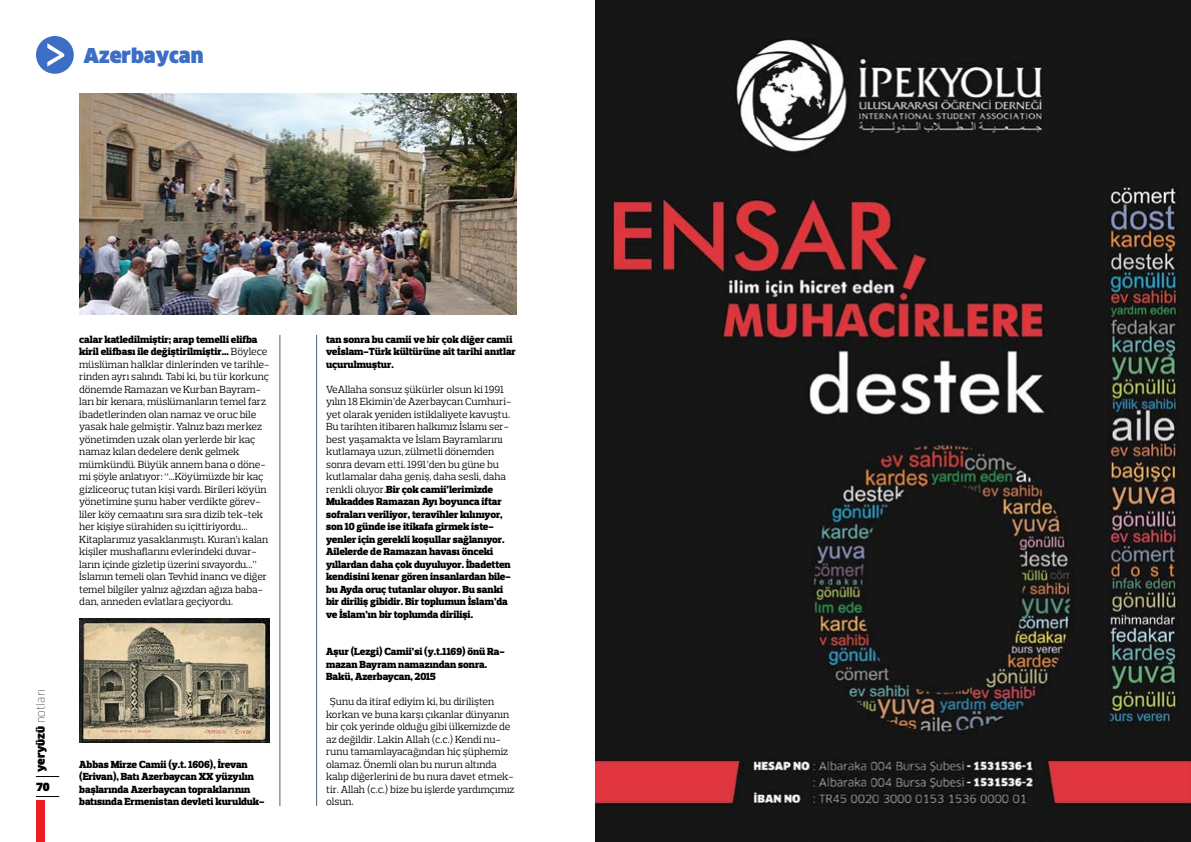
<style>
.page{position:relative;width:1191px;height:842px;background:#fff}
.page>*{position:absolute;margin:0;border:0;box-sizing:border-box;transform-origin:0 0}
.t1{font:900 20px "Clan";color:#3c6ec5}
.t2{font:900 11px "Clan";color:#000}
.t3{font:10.5px/12.5px "Prelo Slab";color:#000}
.t4{font:900 10.5px/12.5px "Prelo Slab";color:#000}
.s1{font-weight:900}
.s2{font-weight:100}
.s3{font-weight:400}
</style>
<div class="page">
<div style="left:36px;top:36px;width:38px;height:38px;background:#3c6ec5;border-radius:50%"></div>
<svg style="left:47px;top:43px;width:17px;height:24px"></svg>
<hr style="left:279px;top:335px;width:1px;height:471px;background:#4d6273">
<hr style="left:316px;top:335px;width:1px;height:471px;background:#4d6273">
<img style="left:79px;top:618px;width:190px;height:124px">
<img style="left:79px;top:94px;width:437px;height:221px">
<div style="left:36px;top:801px;width:9px;height:41px;background:#ed1d24"></div>
<svg style="left:36px;top:796px;width:23px;height:1px"></svg>
<svg style="left:36px;top:776px;width:23px;height:1px"></svg>
<img style="left:595px;top:0;width:596px;height:842px">
<h1 class="t1" style="left:84px;top:44px;width:121px">Azerbaycan</h1>
<p class="t3" style="left:79px;top:333px;width:192px"><span class="s1">calar katledilmiştir; arap temelli elifba kiril elifbası ile değiştirilmiştir...</span> Böylece müslüman halklar dinlerinden ve tarihle&shy;rinden ayrı salındı. Tabi ki, bu tür korkunç dönemde Ramazan ve Kurban Bayram&shy;ları bir kenara, müslümanların temel farz ibadetlerinden olan namaz ve oruc bile yasak hale gelmiştir. Yalnız bazı merkez yönetimden uzak olan yerlerde bir kaç namaz kılan dedelere denk gelmek mümkündü. Büyük annem bana o döne&shy;mi şöyle anlatıyor: “...Köyümüzde bir kaç gizliceoruç tutan kişi vardı. Birileri köyün yönetimine şunu haber verdikte görev&shy;liler köy cemaatını sıra sıra dizib tek-tek her kişiye sürahiden su içittiriyordu...<br>Kitaplarımız yasaklanmıştı. Kuran’ı kalan kişiler mushaflarını evlerindeki duvar&shy;ların içinde gizletip üzerini sıvayordu...” İslamın temeli olan Tevhid inancı ve diğer temel bilgiler yalnız ağızdan ağıza baba&shy;dan, anneden evlatlara geçiyordu.</p>
<p class="t2" style="left:34px;top:772px;width:85px;rotate:-90deg">yeryüzü <span class="s2">notları</span></p>
<p class="t2" style="left:36px;top:780px;width:15px">70</p>
<p class="t4" style="left:79px;top:758px;width:187px">Abbas Mirze Camii (y.t. 1606), İrevan (Erivan), Batı Azerbaycan XX yüzyılın başlarında Azerbaycan topraklarının batısında Ermenistan devleti kurulduk-</p>
<p class="t4" style="left:326px;top:333px;width:191px">tan sonra bu camii ve bir çok diğer camii veİslam-Türk kültürüne ait tarihi anıtlar uçurulmuştur.</p>
<p class="t4" style="left:326px;top:383px;width:187px"><span class="s3">VeAllaha sonsuz şükürler olsun ki 1991 yılın 18 Ekimin’de Azerbaycan Cumhuri&shy;yet olarak yeniden istiklaliyete kavuştu.<br>Bu tarihten itibaren halkımız İslamı ser&shy;best yaşamakta ve İslam Bayramlarını kutlamaya uzun, zülmetli dönemden sonra devam etti. 1991’den bu güne bu kutlamalar daha geniş, daha sesli, daha renkli oluyor.</span>Bir çok camii’lerimizde Mukaddes Ramazan Ayı boyunca iftar sofraları veriliyor, teravihler kılınıyor, son 10 günde ise itikafa girmek iste&shy;yenler için gerekli koşullar sağlanıyor.<br>Ailelerde de Ramazan havası önceki yıllardan daha çok duyuluyor. İbadetten kendisini kenar gören insanlardan bile&shy;bu Ayda oruç tutanlar oluyor. Bu sanki bir diriliş gibidir. Bir toplumun İslam’da ve İslam’ın bir toplumda dirilişi.</p>
<p class="t4" style="left:326px;top:645px;width:180px">Aşur (Lezgi) Camii’si (y.t.1169) önü Ra&shy;mazan Bayram namazından sonra.<br>Bakü, Azerbaycan, 2015</p>
<p class="t3" style="left:326px;top:695px;width:190px;text-indent:4px">Şunu da itiraf ediyim ki, bu dirilişten korkan ve buna karşı çıkanlar dünyanın bir çok yerinde olduğu gibi ülkemizde de az değildir. Lakin Allah (c.c.) Kendi nu&shy;runu tamamlayacağından hiç şüphemiz olamaz. Önemli olan bu nurun altında kalıp diğerlerini de bu nura davet etmek&shy;tir. Allah (c.c.) bize bu işlerde yardımçımız olsun.</p>
</div>
